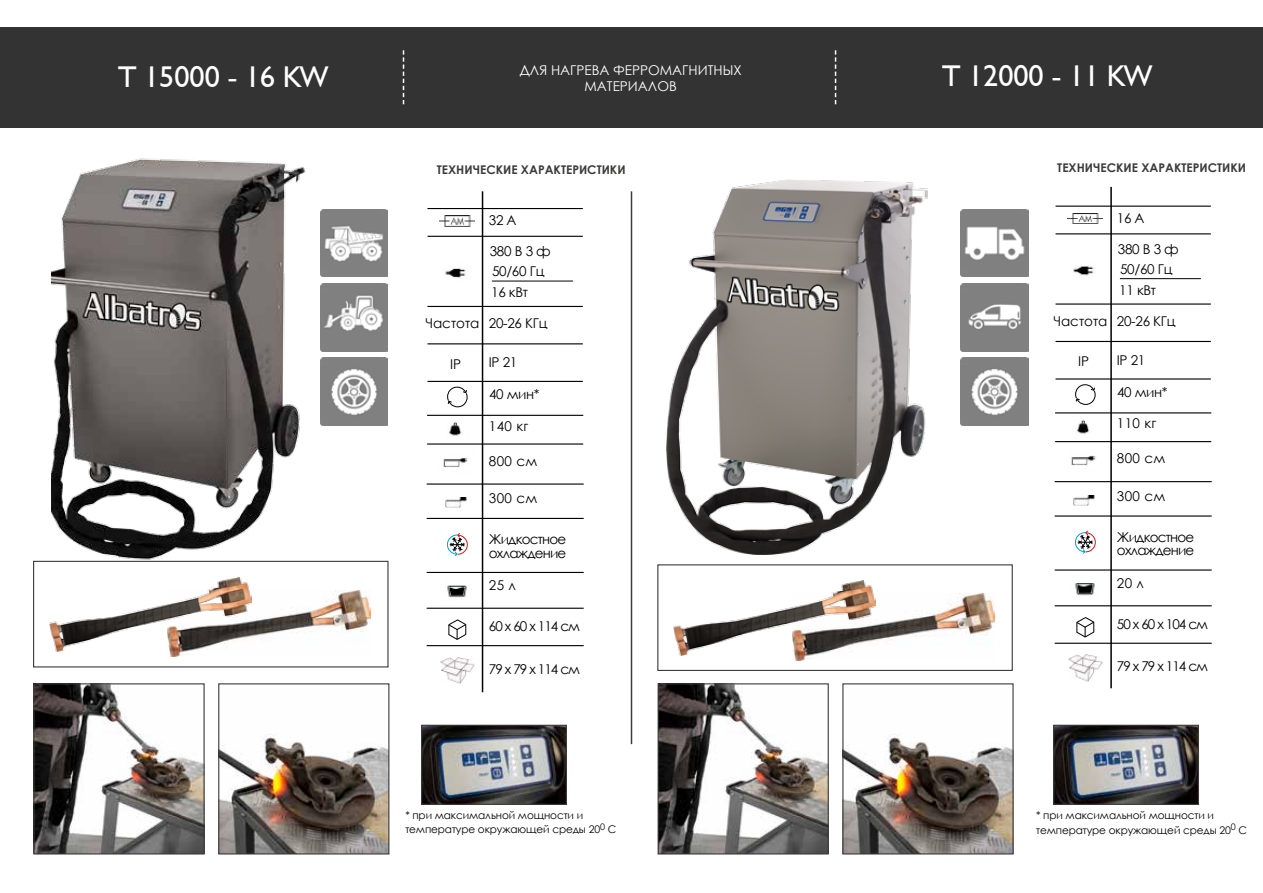
<style>
.page{position:relative;width:1263px;height:893px;background:#fff}
.page>*{position:absolute;margin:0;border:0;box-sizing:border-box;transform-origin:0 0}
.t1{font:30px "Humanist 521 BT";color:#fff}
.t2{font:13.5px/20.4px "Century Gothic";letter-spacing:-.025em;color:#000}
.t3{font:13.5px/13.5px "Century Gothic";letter-spacing:-.06em;color:#000}
.t4{font:13.5px/15.8px "Century Gothic";color:#fff;text-align:center}
.t5{font:13.5px "Century Gothic";color:#000}
.t6{font:700 12px "Century Gothic";color:#3c3c3b}
.t7{font:10.5px/14.2px "Century Gothic";letter-spacing:-.01em;color:#000}
</style>
<div class="page">
<div style="left:0;top:27px;width:1263px;height:101px;background:#333"></div>
<svg style="left:403px;top:50px;width:1px;height:54px"></svg>
<svg style="left:835px;top:50px;width:1px;height:54px"></svg>
<hr style="left:631px;top:191px;width:1px;height:553px;background:#3c3c3b">
<img style="left:423px;top:727px;width:142px;height:76px">
<div style="left:421px;top:725px;width:146px;height:80px;border:1px solid #3c3c3b"></div>
<img style="left:1055px;top:727px;width:142px;height:76px">
<div style="left:1053px;top:725px;width:146px;height:80px;border:1px solid #3c3c3b"></div>
<img style="left:666px;top:179px;width:261px;height:376px">
<img style="left:52px;top:158px;width:255px;height:403px">
<img style="left:220px;top:734px;width:167px;height:118px">
<div style="left:218px;top:683px;width:171px;height:171px;border:1px solid #3c3c3b"></div>
<img style="left:35px;top:685px;width:168px;height:167px">
<div style="left:33px;top:683px;width:172px;height:171px;border:1px solid #3c3c3b"></div>
<img style="left:844px;top:734px;width:167px;height:118px">
<div style="left:842px;top:683px;width:171px;height:171px;border:1px solid #3c3c3b"></div>
<img style="left:659px;top:685px;width:168px;height:167px">
<div style="left:657px;top:683px;width:172px;height:171px;border:1px solid #3c3c3b"></div>
<div style="left:657px;top:564px;width:356px;height:107px;border:1px solid #3c3c3b"></div>
<img style="left:794px;top:593px;width:201px;height:67px">
<img style="left:673px;top:581px;width:203px;height:74px">
<div style="left:33px;top:561px;width:355px;height:106px;border:1px solid #3c3c3b"></div>
<img style="left:169px;top:590px;width:201px;height:67px">
<img style="left:49px;top:577px;width:203px;height:74px">
<img style="left:320px;top:209px;width:68px;height:68px">
<img style="left:320px;top:283px;width:68px;height:68px">
<img style="left:960px;top:209px;width:68px;height:68px">
<img style="left:960px;top:283px;width:68px;height:68px">
<hr style="left:482px;top:191px;width:1px;height:501px;background:#000">
<hr style="left:427px;top:483px;width:157px;height:2px;background:#000">
<hr style="left:427px;top:518px;width:157px;height:1px;background:#000">
<hr style="left:427px;top:572px;width:157px;height:1px;background:#000">
<hr style="left:427px;top:608px;width:157px;height:1px;background:#000">
<hr style="left:427px;top:645px;width:157px;height:1px;background:#000">
<hr style="left:427px;top:443px;width:156px;height:2px;background:#000">
<hr style="left:427px;top:415px;width:156px;height:1px;background:#000">
<hr style="left:427px;top:381px;width:156px;height:1px;background:#000">
<hr style="left:427px;top:343px;width:156px;height:1px;background:#000">
<hr style="left:427px;top:306px;width:156px;height:1px;background:#000">
<hr style="left:427px;top:236px;width:156px;height:1px;background:#000">
<hr style="left:427px;top:208px;width:156px;height:1px;background:#000">
<img style="left:445px;top:268px;width:21px;height:11px">
<svg style="left:447px;top:386px;width:21px;height:22px"></svg>
<hr style="left:492px;top:281px;width:81px;height:1px;background:#000">
<img style="left:449px;top:421px;width:13px;height:15px">
<img style="left:443px;top:458px;width:25px;height:10px">
<img style="left:445px;top:497px;width:21px;height:10px">
<svg style="left:447px;top:533px;width:21px;height:23px"></svg>
<img style="left:447px;top:585px;width:20px;height:13px">
<img style="left:440px;top:216px;width:35px;height:10px">
<img style="left:440px;top:657px;width:34px;height:27px">
<svg style="left:448px;top:619px;width:19px;height:21px"></svg>
<hr style="left:1110px;top:187px;width:2px;height:501px;background:#000">
<img style="left:960px;top:358px;width:68px;height:67px">
<img style="left:320px;top:358px;width:68px;height:67px">
<hr style="left:1055px;top:481px;width:157px;height:1px;background:#000">
<hr style="left:1055px;top:515px;width:157px;height:2px;background:#000">
<hr style="left:1055px;top:569px;width:157px;height:2px;background:#000">
<hr style="left:1055px;top:605px;width:157px;height:1px;background:#000">
<hr style="left:1055px;top:643px;width:157px;height:1px;background:#000">
<hr style="left:1055px;top:441px;width:156px;height:1px;background:#000">
<hr style="left:1055px;top:412px;width:156px;height:1px;background:#000">
<hr style="left:1055px;top:378px;width:156px;height:2px;background:#000">
<hr style="left:1055px;top:341px;width:156px;height:1px;background:#000">
<hr style="left:1055px;top:303px;width:156px;height:2px;background:#000">
<hr style="left:1055px;top:233px;width:156px;height:1px;background:#000">
<hr style="left:1055px;top:206px;width:156px;height:1px;background:#000">
<img style="left:1073px;top:266px;width:21px;height:10px">
<svg style="left:1075px;top:384px;width:21px;height:21px"></svg>
<hr style="left:1120px;top:278px;width:81px;height:1px;background:#000">
<img style="left:1077px;top:419px;width:13px;height:15px">
<img style="left:1071px;top:456px;width:25px;height:10px">
<img style="left:1073px;top:495px;width:21px;height:10px">
<svg style="left:1075px;top:531px;width:21px;height:23px"></svg>
<img style="left:1075px;top:583px;width:20px;height:13px">
<img style="left:1068px;top:213px;width:35px;height:11px">
<img style="left:1068px;top:655px;width:34px;height:26px">
<svg style="left:1076px;top:617px;width:18px;height:21px"></svg>
<h1 class="t1" style="left:118px;top:59px;width:211px">T 15000 - 16 KW</h1>
<p class="t4" style="left:520px;top:62px;width:223px">ДЛЯ НАГРЕВА ФЕРРОМАГНИТНЫХ<br>МАТЕРИАЛОВ</p>
<h1 class="t1" style="left:942px;top:58px;width:211px">T 12000 - 11 KW</h1>
<p class="t6" style="left:437px;top:160px;width:190px">ТЕХНИЧЕСКИЕ ХАРАКТЕРИСТИКИ</p>
<p class="t6" style="left:1057px;top:159px;width:190px">ТЕХНИЧЕСКИЕ ХАРАКТЕРИСТИКИ</p>
<p class="t2" style="left:489px;top:210px;width:29px">32 A</p>
<p class="t2" style="left:1117px;top:207px;width:29px">16 A</p>
<p class="t2" style="left:490px;top:241px;width:63px">380 В 3 ф<br>50/60 Гц<br>16 кВт</p>
<p class="t2" style="left:1118px;top:238px;width:63px">380 В 3 ф<br>50/60 Гц<br>11 кВт</p>
<p class="t5" style="left:426px;top:314px;width:55px">Частота</p>
<p class="t2" style="left:450px;top:354px;width:13px">IP</p>
<p class="t2" style="left:489px;top:313px;width:60px">20-26 КГц</p>
<p class="t2" style="left:489px;top:352px;width:30px">IP 21</p>
<p class="t2" style="left:489px;top:384px;width:52px">40 мин*</p>
<p class="t5" style="left:1054px;top:311px;width:55px">Частота</p>
<p class="t2" style="left:1078px;top:351px;width:13px">IP</p>
<p class="t2" style="left:1117px;top:311px;width:60px">20-26 КГц</p>
<p class="t2" style="left:1117px;top:349px;width:30px">IP 21</p>
<p class="t2" style="left:1117px;top:382px;width:52px">40 мин*</p>
<p class="t2" style="left:489px;top:415px;width:41px">140 кг</p>
<p class="t2" style="left:489px;top:450px;width:50px">800 см</p>
<p class="t2" style="left:489px;top:488px;width:50px">300 см</p>
<p class="t2" style="left:1117px;top:413px;width:41px">110 кг</p>
<p class="t2" style="left:1117px;top:448px;width:50px">800 см</p>
<p class="t2" style="left:1117px;top:485px;width:50px">300 см</p>
<p class="t3" style="left:489px;top:532px;width:79px">Жидкостное охлаждение</p>
<p class="t3" style="left:1117px;top:530px;width:79px">Жидкостное охлаждение</p>
<p class="t2" style="left:489px;top:575px;width:29px">25 л</p>
<p class="t2" style="left:1117px;top:573px;width:29px">20 л</p>
<p class="t2" style="left:489px;top:616px;width:93px">60 x 60 x 114 см</p>
<p class="t2" style="left:489px;top:658px;width:93px">79 x 79 x 114 см</p>
<p class="t2" style="left:1117px;top:614px;width:93px">50 x 60 x 104 см</p>
<p class="t2" style="left:1117px;top:656px;width:93px">79 x 79 x 114 см</p>
<p class="t7" style="left:405px;top:808px;width:212px">* при максимальной мощности и температуре окружающей среды 20<sup>0</sup> С</p>
<p class="t7" style="left:1036px;top:808px;width:212px">* при максимальной мощности и температуре окружающей среды 20<sup>0</sup> С</p>
</div>
